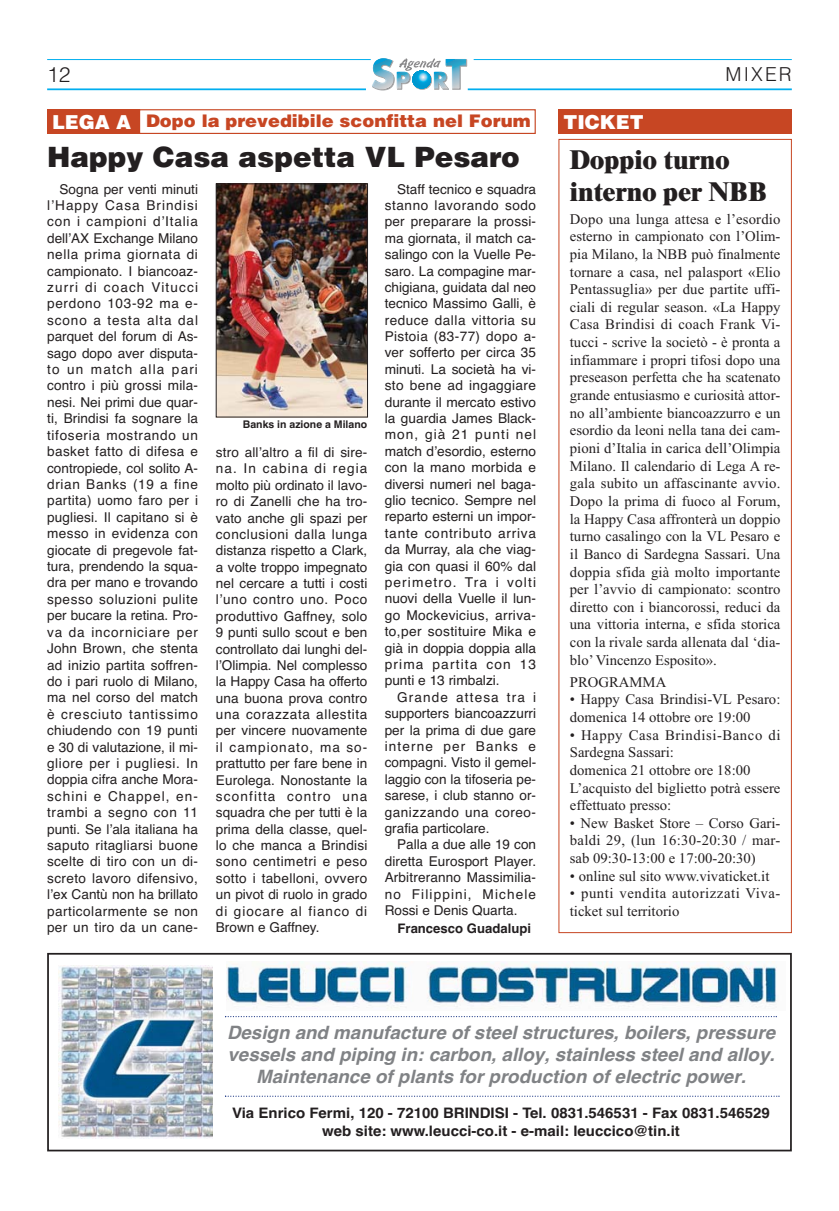
<style>
.page{position:relative;width:839px;height:1211px;background:#fff}
.page>*{position:absolute;margin:0;border:0;box-sizing:border-box;transform-origin:0 0}
.t1{font:900 28px "Helvetica";color:#231f20}
.t2{font:800 26.25px/31.5px "Times";color:#231f20}
.t3{font:300 21px "Helvetica";color:#231f20}
.t4{font:900 19.25px "Helvetica";color:#fff}
.t5{font:300 19.25px "Helvetica";letter-spacing:.11em;color:#231f20}
.t6{font:italic 700 18.38px/22.1px "Helvetica";color:#808285;text-align:center}
.t7{font:900 17.32px "Helvetica";color:#c74623}
.t8{font:14.7px/17.7px "Times New Roman";color:#231f20;text-align:justify}
.t9{font:14.7px/17.7px "Times New Roman";letter-spacing:.035em;color:#231f20}
.t10{font:700 14.35px/17.3px "Helvetica";color:#231f20;text-align:center;scale:1.04 1}
.t11{font:13.65px/16.4px "Helvetica";color:#231f20;text-align:justify}
.t12{font:700 13.12px "Helvetica";color:#231f20}
.t13{font:700 10.5px "Helvetica";color:#231f20}
</style>
<div class="page">
<div style="left:139px;top:109px;width:396px;height:25px;border:1px solid #c74623"></div>
<img style="left:218px;top:186px;width:147px;height:229px">
<div style="left:216px;top:184px;width:151px;height:233px;border:1px solid #231f20"></div>
<div style="left:47px;top:109px;width:92px;height:25px;background:#c74623"></div>
<div style="left:47px;top:952px;width:744px;height:199px;border:2px solid #231f20"></div>
<div style="left:57px;top:962px;width:158px;height:178px;background:linear-gradient(to right,#fcfdfe,#fcfcfe)"></div>
<img style="left:58px;top:965px;width:154px;height:172px">
<img style="left:226px;top:961px;width:551px;height:48px">
<svg style="left:225px;top:1016px;width:551px;height:1px"></svg>
<svg style="left:225px;top:1095px;width:554px;height:1px"></svg>
<svg style="left:372px;top:58px;width:95px;height:32px"></svg>
<hr style="left:47px;top:59px;width:323px;height:1px;background:#00aeef">
<hr style="left:473px;top:59px;width:318px;height:1px;background:#00aeef">
<hr style="left:47px;top:88px;width:319px;height:2px;background:#00aeef">
<hr style="left:467px;top:88px;width:324px;height:2px;background:#00aeef">
<div style="left:558px;top:109px;width:233px;height:25px;background:#c74623"></div>
<h3 class="t3" style="left:47px;top:66px;width:25px">12</h3>
<h3 class="t5" style="left:725px;top:67px;width:68px">MIXER</h3>
<h3 class="t4" style="left:563px;top:115px;width:82px">TICKET</h3>
<h2 class="t2" style="left:569px;top:146px;width:199px">Doppio turno interno per NBB</h2>
<p class="t8" style="left:569px;top:211px;width:212px">Dopo una lunga attesa e l’esordio esterno in campionato con l’Olim&shy;pia Milano, la NBB può finalmente tornare a casa, nel palasport «Elio Pentassuglia» per due partite uffi&shy;ciali di regular season. «La Happy Casa Brindisi di coach Frank Vi&shy;tucci - scrive la societò - è pronta a infiammare i propri tifosi dopo una preseason perfetta che ha scatenato grande entusiasmo e curiosità attor&shy;no all’ambiente biancoazzurro e un esordio da leoni nella tana dei cam&shy;pioni d’Italia in carica dell’Olimpia Milano. Il calendario di Lega A re&shy;gala subito un affascinante avvio.<br>Dopo la prima di fuoco al Forum, la Happy Casa affronterà un doppio turno casalingo con la VL Pesaro e il Banco di Sardegna Sassari. Una doppia sfida già molto importante per l’avvio di campionato: scontro diretto con i biancorossi, reduci da una vittoria interna, e sfida storica con la rivale sarda allenata dal ‘dia&shy;blo’ Vincenzo Esposito».</p>
<p class="t8" style="left:569px;top:674px;width:98px">PROGRAMMA</p>
<p class="t8" style="left:569px;top:692px;width:212px">• Happy Casa Brindisi-VL Pesaro: domenica 14 ottobre ore 19:00</p>
<p class="t8" style="left:569px;top:727px;width:212px;text-align:left">• Happy Casa Brindisi-Banco di<br>Sardegna Sassari:<br>domenica 21 ottobre ore 18:00<br>L’acquisto del biglietto potrà essere effettuato presso:</p>
<p class="t8" style="left:569px;top:815px;width:212px">• New Basket Store – Corso Gari&shy;baldi 29, (lun 16:30-20:30 / mar&shy;sab 09:30-13:00 e 17:00-20:30)</p>
<p class="t8" style="left:569px;top:868px;width:201px">• online sul sito www.vivaticket.it</p>
<p class="t9" style="left:569px;top:886px;width:212px">• punti vendita autorizzati Viva&shy;ticket sul territorio</p>
<p class="t7" style="left:146px;top:115px;width:386px">Dopo la prevedibile sconfitta nel Forum</p>
<h1 class="t1" style="left:47px;top:146px;width:474px">Happy Casa aspetta VL Pesaro</h1>
<p class="t11" style="left:47px;top:182px;width:152px;text-indent:12px">Sogna per venti minuti lʼHappy Casa Brindisi con i campioni dʼItalia dellʼAX Exchange Milano nella prima giornata di campionato. I biancoaz&shy;zurri di coach Vitucci perdono 103-92 ma e&shy;scono a testa alta dal parquet del forum di As&shy;sago dopo aver disputa&shy;to un match alla pari contro i più grossi mila&shy;nesi. Nei primi due quar&shy;ti, Brindisi fa sognare la tifoseria mostrando un basket fatto di difesa e contropiede, col solito A&shy;drian Banks (19 a fine partita) uomo faro per i pugliesi. Il capitano si è messo in evidenza con giocate di pregevole fat&shy;tura, prendendo la squa&shy;dra per mano e trovando spesso soluzioni pulite per bucare la retina. Pro&shy;va da incorniciare per John Brown, che stenta ad inizio partita soffren&shy;do i pari ruolo di Milano, ma nel corso del match è cresciuto tantissimo chiudendo con 19 punti e 30 di valutazione, il mi&shy;gliore per i pugliesi. In doppia cifra anche Mora&shy;schini e Chappel, en&shy;trambi a segno con 11 punti. Se lʼala italiana ha saputo ritagliarsi buone scelte di tiro con un di&shy;screto lavoro difensivo, lʼex Cantù non ha brillato particolarmente se non per un tiro da un cane-</p>
<p class="t11" style="left:384px;top:182px;width:153px;text-indent:12px">Staff tecnico e squadra stanno lavorando sodo per preparare la prossi&shy;ma giornata, il match ca&shy;salingo con la Vuelle Pe&shy;saro. La compagine mar&shy;chigiana, guidata dal neo tecnico Massimo Galli, è reduce dalla vittoria su Pistoia (83-77) dopo a&shy;ver sofferto per circa 35 minuti. La società ha vi&shy;sto bene ad ingaggiare durante il mercato estivo la guardia James Black&shy;mon, già 21 punti nel match dʼesordio, esterno con la mano morbida e diversi numeri nel baga&shy;glio tecnico. Sempre nel reparto esterni un impor&shy;tante contributo arriva da Murray, ala che viag&shy;gia con quasi il 60% dal perimetro. Tra i volti nuovi della Vuelle il lun&shy;go Mockevicius, arriva&shy;to,per sostituire Mika e già in doppia doppia alla prima partita con 13 punti e 13 rimbalzi.</p>
<h3 class="t4" style="left:52px;top:115px;width:81px">LEGA A</h3>
<p class="t13" style="left:243px;top:420px;width:126px">Banks in azione a Milano</p>
<p class="t11" style="left:216px;top:445px;width:153px">stro allʼaltro a fil di sire&shy;na. In cabina di regia molto più ordinato il lavo&shy;ro di Zanelli che ha tro&shy;vato anche gli spazi per conclusioni dalla lunga distanza rispetto a Clark, a volte troppo impegnato nel cercare a tutti i costi lʼuno contro uno. Poco produttivo Gaffney, solo 9 punti sullo scout e ben controllato dai lunghi del&shy;lʼOlimpia. Nel complesso la Happy Casa ha offerto una buona prova contro una corazzata allestita per vincere nuovamente il campionato, ma so&shy;prattutto per fare bene in Eurolega. Nonostante la sconfitta contro una squadra che per tutti è la prima della classe, quel&shy;lo che manca a Brindisi sono centimetri e peso sotto i tabelloni, ovvero un pivot di ruolo in grado di giocare al fianco di Brown e Gaffney.</p>
<p class="t11" style="left:384px;top:690px;width:153px;text-indent:12px">Grande attesa tra i supporters biancoazzurri per la prima di due gare interne per Banks e compagni. Visto il gemel&shy;laggio con la tifoseria pe&shy;sarese, i club stanno or&shy;ganizzando una coreo&shy;grafia particolare.</p>
<p class="t11" style="left:384px;top:837px;width:153px;text-indent:12px">Palla a due alle 19 con diretta Eurosport Player.<br>Arbitreranno Massimilia&shy;no Filippini, Michele Rossi e Denis Quarta.</p>
<p class="t12" style="left:397px;top:923px;width:135px">Francesco Guadalupi</p>
<h3 class="t6" style="left:227px;top:1023px;width:549px">Design and manufacture of steel structures, boilers, pressure vessels and piping in: carbon, alloy, stainless steel and alloy.<br>Maintenance of plants for production of electric power.</h3>
<p class="t10" style="left:232px;top:1105px;width:518px">Via Enrico Fermi, 120 - 72100 BRINDISI - Tel. 0831.546531 - Fax 0831.546529 web site: www.leucci-co.it - e-mail: leuccico@tin.it</p>
</div>
